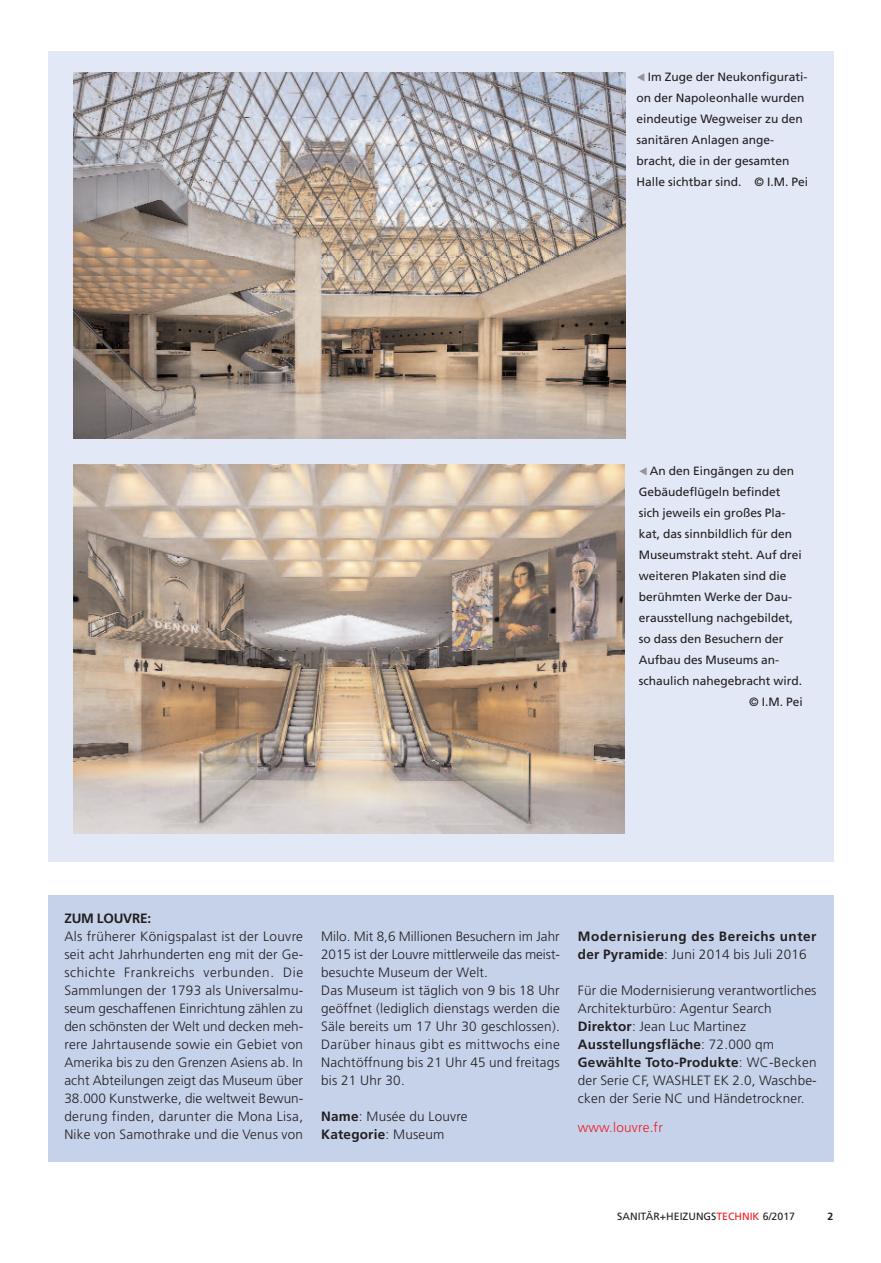
<style>
.page{position:relative;width:881px;height:1263px;background:#fff}
.page>*{position:absolute;margin:0;border:0;box-sizing:border-box;transform-origin:0 0}
.t1{font:300 13.5px/18px "Frutiger LT Std";letter-spacing:.015em;color:#231f20}
.t2{font:700 13.5px/18px "Frutiger LT Std";letter-spacing:.04em;color:#231f20}
.t3{font:300 13.5px "Frutiger LT Std";letter-spacing:.015em;color:#ee1d23}
.t4{font:700 13.5px "Frutiger LT Std";letter-spacing:-.015em;color:#231f20}
.t5{font:12px/21px "Frutiger LT Std";color:#231f20}
.t6{font:10.5px "Frutiger LT Std";color:#231f20}
.t7{font:700 10.5px "Frutiger LT Std";color:#231f20}
.s1{color:#939598}
.s2{font-weight:700}
.s3{font-weight:300}
.s4{color:#ee1d23}
</style>
<div class="page">
<div style="left:48px;top:895px;width:785px;height:266px;background:#c6d2ea"></div>
<div style="left:48px;top:51px;width:785px;height:811px;background:#e2e8f5"></div>
<img style="left:73px;top:72px;width:552px;height:367px">
<img style="left:73px;top:465px;width:551px;height:368px">
<p class="t5" style="left:636px;top:68px;width:173px"><span class="s1">◀</span> Im Zuge der Neukonfigurati&shy;on der Napoleonhalle wurden eindeutige Wegweiser zu den sanitären Anlagen ange&shy;bracht, die in der gesamten<br>Halle sichtbar sind. © I.M. Pei</p>
<p class="t5" style="left:638px;top:462px;width:157px"><span class="s1">◀</span> An den Eingängen zu den</p>
<p class="t5" style="left:638px;top:483px;width:143px">Gebäudeflügeln befindet</p>
<p class="t5" style="left:638px;top:504px;width:148px">sich jeweils ein großes Pla-</p>
<p class="t5" style="left:638px;top:525px;width:155px">kat, das sinnbildlich für den</p>
<p class="t5" style="left:638px;top:546px;width:165px">Museumstrakt steht. Auf drei</p>
<p class="t5" style="left:638px;top:567px;width:149px">weiteren Plakaten sind die</p>
<p class="t5" style="left:638px;top:588px;width:155px">berühmten Werke der Dau-</p>
<p class="t5" style="left:638px;top:609px;width:156px">erausstellung nachgebildet,</p>
<p class="t5" style="left:638px;top:630px;width:146px">so dass den Besuchern der</p>
<p class="t5" style="left:638px;top:651px;width:142px">Aufbau des Museums an-</p>
<p class="t5" style="left:638px;top:672px;width:165px">schaulich nahegebracht wird.</p>
<p class="t5" style="left:749px;top:693px;width:55px">© I.M. Pei</p>
<p class="t4" style="left:64px;top:913px;width:88px">ZUM LOUVRE:</p>
<p class="t1" style="left:64px;top:929px;width:240px;text-align:justify">Als früherer Königspalast ist der Louvre seit acht Jahrhunderten eng mit der Ge&shy;schichte Frankreichs verbunden. Die Sammlungen der 1793 als Universalmu&shy;seum geschaffenen Einrichtung zählen zu den schönsten der Welt und decken meh&shy;rere Jahrtausende sowie ein Gebiet von Amerika bis zu den Grenzen Asiens ab. In acht Abteilungen zeigt das Museum über 38.000 Kunstwerke, die weltweit Bewun&shy;derung finden, darunter die Mona Lisa, Nike von Samothrake und die Venus von</p>
<p class="t1" style="left:321px;top:929px;width:240px">Milo. Mit 8,6 Millionen Besuchern im Jahr 2015 ist der Louvre mittlerweile das meist&shy;besuchte Museum der Welt.<br>Das Museum ist täglich von 9 bis 18 Uhr geöffnet (lediglich dienstags werden die Säle bereits um 17 Uhr 30 geschlossen).<br>Darüber hinaus gibt es mittwochs eine Nachtöffnung bis 21 Uhr 45 und freitags bis 21 Uhr 30.</p>
<p class="t1" style="left:321px;top:1109px;width:148px"><span class="s2">Name</span>: Musée du Louvre<br><span class="s2">Kategorie</span>: Museum</p>
<p class="t2" style="left:577px;top:929px;width:240px">Modernisierung des Bereichs unter der Pyramide<span class="s3">: Juni 2014 bis Juli 2016</span></p>
<p class="t1" style="left:577px;top:983px;width:240px">Für die Modernisierung verantwortliches Architekturbüro: Agentur Search <span class="s2">Direktor</span>: Jean Luc Martinez <span class="s2">Ausstellungsfläche</span>: 72.000 qm <span class="s2">Gewählte Toto-Produkte</span>: WC-Becken der Serie CF, WASHLET EK 2.0, Waschbe&shy;cken der Serie NC und Händetrockner.</p>
<p class="t3" style="left:577px;top:1122px;width:86px">www.louvre.fr</p>
<p class="t6" style="left:617px;top:1212px;width:179px">SANITÄR+HEIZUNGS<span class="s4">TECHNIK</span> 6/2017</p>
<p class="t7" style="left:827px;top:1212px;width:7px">2</p>
</div>
